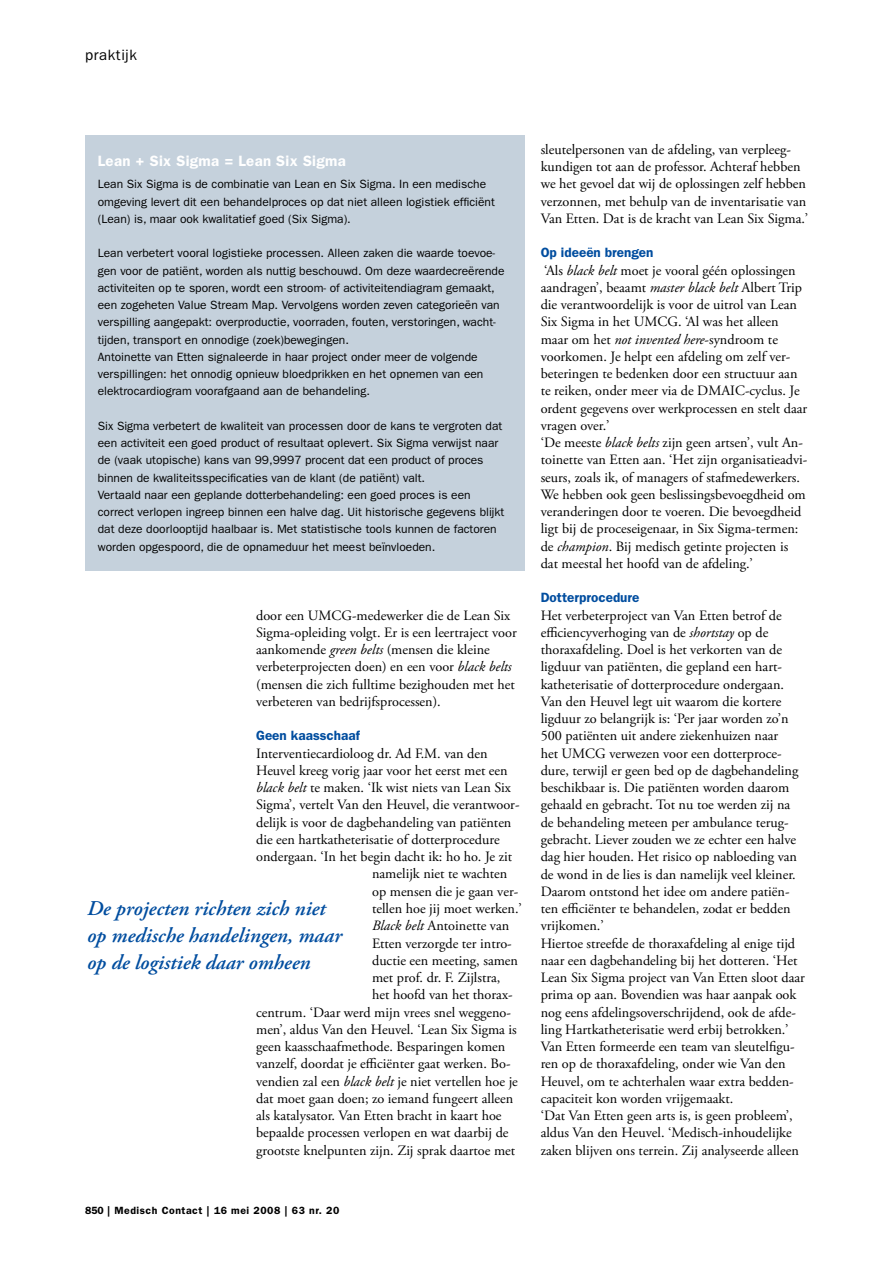
<style>
.page{position:relative;width:893px;height:1263px;background:#fff}
.page>*{position:absolute;margin:0;border:0;box-sizing:border-box;transform-origin:0 0}
.t1{font:italic 600 21px/27px "Adobe Garamond Pro";color:#004d9f}
.t2{font:600 15px "ITC Franklin Gothic Std";letter-spacing:.02em;color:#fff}
.t3{font:15px "ITC Franklin Gothic Std";letter-spacing:.04em;color:#000}
.t4{font:14.25px/17.2px "Adobe Garamond Pro";color:#000}
.t5{font:600 13.5px "ITC Franklin Gothic Std";color:#004d9f}
.t6{font:12px/17.2px "ITC Franklin Gothic Std";color:#000}
.t7{font:600 10.5px "ITC Franklin Gothic Std";letter-spacing:.05em;color:#000}
.s1{font-style:italic}
</style>
<div class="page">
<div style="left:85px;top:135px;width:439px;height:436px;background:#c5d1dc"></div>
<p class="t3" style="left:85px;top:46px;width:53px">praktijk</p>
<p class="t2" style="left:98px;top:152px;width:250px">Lean + Six Sigma = Lean Six Sigma</p>
<p class="t6" style="left:98px;top:176px;width:399px">Lean Six Sigma is de combinatie van Lean en Six Sigma. In een medische omgeving levert dit een behandelproces op dat niet alleen logistiek efficiënt (Lean) is, maar ook kwalitatief goed (Six Sigma).</p>
<p class="t6" style="left:98px;top:245px;width:408px">Lean verbetert vooral logistieke processen. Alleen zaken die waarde toevoe&shy;gen voor de patiënt, worden als nuttig beschouwd. Om deze waardecreërende activiteiten op te sporen, wordt een stroom- of activiteitendiagram gemaakt, een zogeheten Value Stream Map. Vervolgens worden zeven categorieën van verspilling aangepakt: overproductie, voorraden, fouten, verstoringen, wacht&shy;tijden, transport en onnodige (zoek)bewegingen.<br>Antoinette van Etten signaleerde in haar project onder meer de volgende verspillingen: het onnodig opnieuw bloedprikken en het opnemen van een elektrocardiogram voorafgaand aan de behandeling.</p>
<p class="t6" style="left:98px;top:417px;width:408px">Six Sigma verbetert de kwaliteit van processen door de kans te vergroten dat een activiteit een goed product of resultaat oplevert. Six Sigma verwijst naar de (vaak utopische) kans van 99,9997 procent dat een product of proces binnen de kwaliteitsspecificaties van de klant (de patiënt) valt.<br>Vertaald naar een geplande dotterbehandeling: een goed proces is een correct verlopen ingreep binnen een halve dag. Uit historische gegevens blijkt dat deze doorlooptijd haalbaar is. Met statistische tools kunnen de factoren worden opgespoord, die de opnameduur het meest beïnvloeden.</p>
<p class="t4" style="left:256px;top:607px;width:262px">door een UMCG-medewerker die de Lean Six Sigma-opleiding volgt. Er is een leertraject voor aankomende <span class="s1">green belts</span> (mensen die kleine verbeterprojecten doen) en een voor <span class="s1">black belts </span>(mensen die zich fulltime bezighouden met het verbeteren van bedrijfsprocessen).</p>
<p class="t5" style="left:256px;top:728px;width:105px">Geen kaasschaaf</p>
<p class="t4" style="left:256px;top:745px;width:233px">Interventiecardioloog dr. Ad F.M. van den</p>
<p class="t4" style="left:256px;top:762px;width:253px">Heuvel kreeg vorig jaar voor het eerst met een</p>
<p class="t4" style="left:256px;top:779px;width:256px"><span class="s1">black belt</span> te maken. ‘Ik wist niets van Lean Six</p>
<p class="t4" style="left:256px;top:797px;width:265px">Sigma’, vertelt Van den Heuvel, die verantwoor-</p>
<p class="t4" style="left:256px;top:814px;width:257px">delijk is voor de dagbehandeling van patiënten</p>
<p class="t4" style="left:256px;top:831px;width:245px">die een hartkatheterisatie of dotterprocedure</p>
<p class="t4" style="left:256px;top:848px;width:258px">ondergaan. ‘In het begin dacht ik: ho ho. Je zit</p>
<p class="t4" style="left:372px;top:866px;width:137px">namelijk niet te wachten</p>
<p class="t4" style="left:372px;top:883px;width:148px">op mensen die je gaan ver-</p>
<p class="t4" style="left:372px;top:900px;width:151px">tellen hoe jij moet werken.’</p>
<p class="t4" style="left:372px;top:917px;width:139px"><span class="s1">Black belt</span> Antoinette van</p>
<p class="t4" style="left:372px;top:935px;width:141px">Etten verzorgde ter intro-</p>
<p class="t4" style="left:372px;top:952px;width:148px">ductie een meeting, samen</p>
<p class="t4" style="left:372px;top:969px;width:130px">met prof. dr. F. Zijlstra,</p>
<p class="t4" style="left:372px;top:987px;width:142px">het hoofd van het thorax-</p>
<p class="t4" style="left:256px;top:1004px;width:256px">centrum. ‘Daar werd mijn vrees snel weggeno-</p>
<p class="t4" style="left:256px;top:1021px;width:262px">men’, aldus Van den Heuvel. ‘Lean Six Sigma is</p>
<p class="t4" style="left:256px;top:1038px;width:251px">geen kaasschaafmethode. Besparingen komen</p>
<p class="t4" style="left:256px;top:1056px;width:256px">vanzelf, doordat je efficiënter gaat werken. Bo-</p>
<p class="t4" style="left:256px;top:1073px;width:263px">vendien zal een <span class="s1">black belt</span> je niet vertellen hoe je</p>
<p class="t4" style="left:256px;top:1090px;width:259px">dat moet gaan doen; zo iemand fungeert alleen</p>
<p class="t4" style="left:256px;top:1107px;width:247px">als katalysator. Van Etten bracht in kaart hoe</p>
<p class="t4" style="left:256px;top:1125px;width:254px">bepaalde processen verlopen en wat daarbij de</p>
<p class="t4" style="left:256px;top:1142px;width:261px">grootste knelpunten zijn. Zij sprak daartoe met</p>
<h1 class="t1" style="left:87px;top:896px;width:256px">De projecten richten zich niet op medische handelingen, maar op de logistiek daar omheen</h1>
<p class="t7" style="left:85px;top:1204px;width:256px">850 | Medisch Contact | 16 mei 2008 | 63 nr. 20</p>
<p class="t4" style="left:541px;top:141px;width:269px">sleutelpersonen van de afdeling, van verpleeg&shy;kundigen tot aan de professor. Achteraf hebben we het gevoel dat wij de oplossingen zelf hebben verzonnen, met behulp van de inventarisatie van Van Etten. Dat is de kracht van Lean Six Sigma.’</p>
<p class="t5" style="left:541px;top:245px;width:114px">Op ideeën brengen</p>
<p class="t4" style="left:541px;top:262px;width:268px">‘Als <span class="s1">black belt</span> moet je vooral géén oplossingen aandragen’, beaamt <span class="s1">master black belt</span> Albert Trip die verantwoordelijk is voor de uitrol van Lean Six Sigma in het UMCG. ‘Al was het alleen maar om het <span class="s1">not invented here</span>-syndroom te voorkomen. Je helpt een afdeling om zelf ver&shy;beteringen te bedenken door een structuur aan te reiken, onder meer via de DMAIC-cyclus. Je ordent gegevens over werkprocessen en stelt daar vragen over.’<br>‘De meeste <span class="s1">black belts</span> zijn geen artsen’, vult An&shy;toinette van Etten aan. ‘Het zijn organisatieadvi&shy;seurs, zoals ik, of managers of stafmedewerkers.<br>We hebben ook geen beslissingsbevoegdheid om veranderingen door te voeren. Die bevoegdheid ligt bij de proceseigenaar, in Six Sigma-termen: de <span class="s1">champion</span>. Bij medisch getinte projecten is dat meestal het hoofd van de afdeling.’</p>
<p class="t5" style="left:541px;top:590px;width:100px">Dotterprocedure</p>
<p class="t4" style="left:541px;top:607px;width:266px">Het verbeterproject van Van Etten betrof de efficiencyverhoging van de <span class="s1">shortstay</span> op de thoraxafdeling. Doel is het verkorten van de ligduur van patiënten, die gepland een hart&shy;katheterisatie of dotterprocedure ondergaan.<br>Van den Heuvel legt uit waarom die kortere ligduur zo belangrijk is: ‘Per jaar worden zo’n 500 patiënten uit andere ziekenhuizen naar<br>het UMCG verwezen voor een dotterproce&shy;dure, terwijl er geen bed op de dagbehandeling beschikbaar is. Die patiënten worden daarom gehaald en gebracht. Tot nu toe werden zij na de behandeling meteen per ambulance terug&shy;gebracht. Liever zouden we ze echter een halve dag hier houden. Het risico op nabloeding van de wond in de lies is dan namelijk veel kleiner.<br>Daarom ontstond het idee om andere patiën&shy;ten efficiënter te behandelen, zodat er bedden vrijkomen.’<br>Hiertoe streefde de thoraxafdeling al enige tijd naar een dagbehandeling bij het dotteren. ‘Het Lean Six Sigma project van Van Etten sloot daar prima op aan. Bovendien was haar aanpak ook nog eens afdelingsoverschrijdend, ook de afde&shy;ling Hartkatheterisatie werd erbij betrokken.’ Van Etten formeerde een team van sleutelfigu&shy;ren op de thoraxafdeling, onder wie Van den Heuvel, om te achterhalen waar extra bedden&shy;capaciteit kon worden vrijgemaakt.<br>‘Dat Van Etten geen arts is, is geen probleem’, aldus Van den Heuvel. ‘Medisch-inhoudelijke zaken blijven ons terrein. Zij analyseerde alleen</p>
</div>
